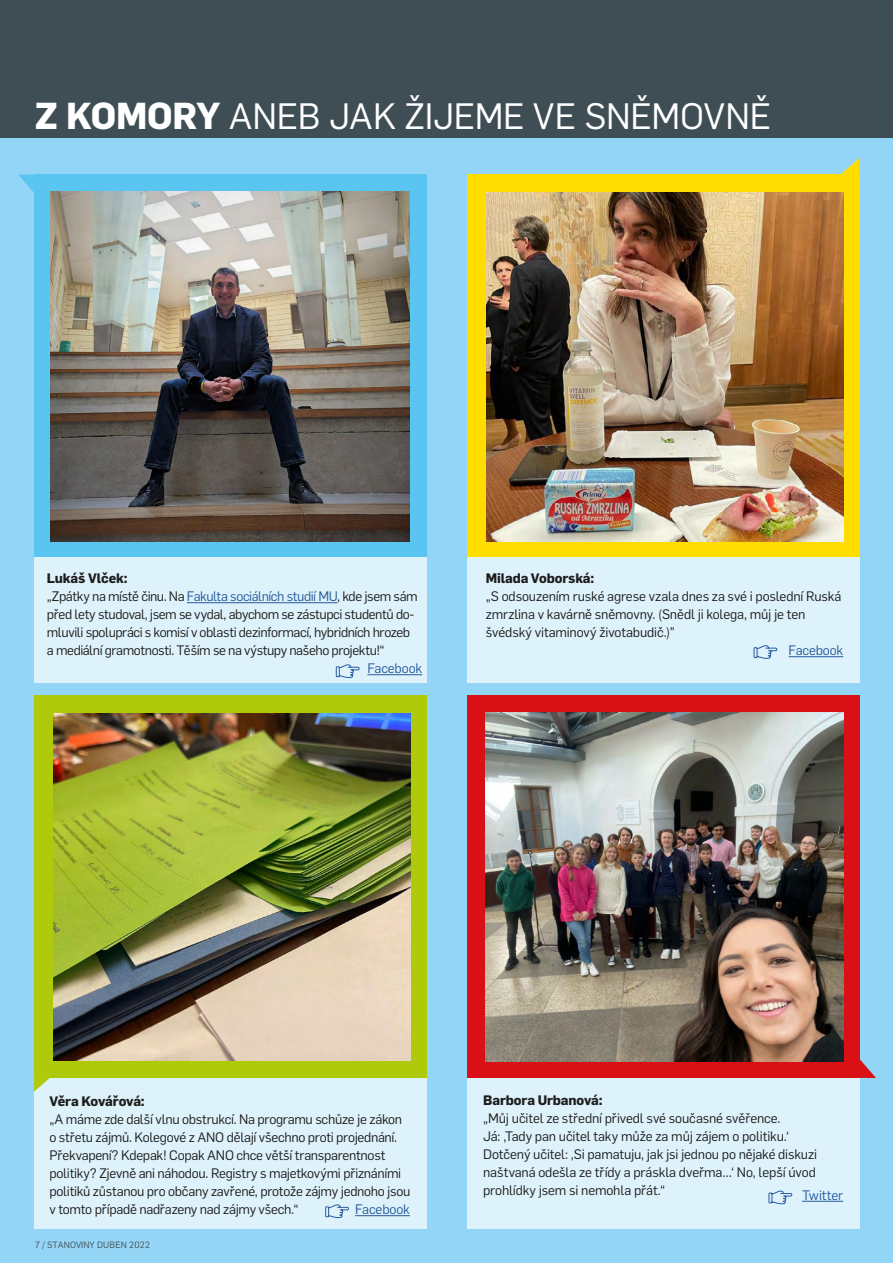
<style>
.page{position:relative;width:893px;height:1263px;background:#fff}
.page>*{position:absolute;margin:0;border:0;box-sizing:border-box;transform-origin:0 0}
.t1{font:36px "Flama";letter-spacing:-.01em;color:#fff}
.t2{font:13.5px/18px "Flama";letter-spacing:-.02em;color:#1d1d1b}
.t3{font:700 13.5px "Flama";letter-spacing:-.01em;color:#1d1d1b}
.t4{font:13.5px "Flama";letter-spacing:-.015em;color:#275b9b}
.t5{font:9px "Flama";color:#3f4e55}
.s1{font-weight:700;font-size:36.9px}
.s2{font-weight:700}
.s3{color:#275b9b}
</style>
<div class="page">
<div style="left:0;top:133px;width:893px;height:1130px;background:#93d5f6"></div>
<div style="left:467px;top:830px;width:393px;height:399px;background:#def2fc"></div>
<div style="left:34px;top:830px;width:393px;height:399px;background:#def2fc"></div>
<div style="left:467px;top:300px;width:392px;height:383px;background:#def2fc"></div>
<div style="left:34px;top:300px;width:393px;height:383px;background:#def2fc"></div>
<div style="left:0;top:0;width:893px;height:138px;background:#3f4e55"></div>
<svg style="left:19px;top:175px;width:15px;height:18px"></svg>
<div style="left:34px;top:175px;width:393px;height:382px;background:#5bc5f2"></div>
<hr style="left:187px;top:602px;width:150px;height:1px;background:#275b9b">
<hr style="left:367px;top:674px;width:55px;height:1px;background:#275b9b">
<img style="left:50px;top:192px;width:359px;height:350px">
<svg style="left:748px;top:158px;width:111px;height:17px"></svg>
<div style="left:467px;top:175px;width:393px;height:382px;background:#fd0"></div>
<hr style="left:789px;top:656px;width:54px;height:1px;background:#275b9b">
<img style="left:486px;top:193px;width:357px;height:349px">
<svg style="left:860px;top:1059px;width:16px;height:19px"></svg>
<div style="left:467px;top:695px;width:393px;height:383px;background:#d91016"></div>
<hr style="left:802px;top:1201px;width:41px;height:1px;background:#275b9b">
<img style="left:486px;top:712px;width:357px;height:349px">
<svg style="left:34px;top:1078px;width:16px;height:14px"></svg>
<div style="left:34px;top:695px;width:393px;height:383px;background:#afca0b"></div>
<img style="left:54px;top:713px;width:357px;height:347px">
<svg style="left:336px;top:664px;width:24px;height:14px"></svg>
<svg style="left:753px;top:645px;width:25px;height:14px"></svg>
<svg style="left:768px;top:1190px;width:24px;height:14px"></svg>
<svg style="left:325px;top:1204px;width:24px;height:14px"></svg>
<div style="left:19px;top:1221px;width:154px;height:42px;background:#fff;opacity:.4"></div>
<hr style="left:355px;top:1215px;width:55px;height:1px;background:#275b9b">
<h1 class="t1" style="left:35px;top:91px;width:738px"><span class="s1">Z KOMORY</span> ANEB JAK ŽIJEME VE SNĚMOVNĚ</h1>
<p class="t2" style="left:47px;top:569px;width:372px"><span class="s2">Lukáš Vlček:<br></span>„Zpátky na místě činu. Na <span class="s3">Fakulta sociálních studií MU</span>, kde jsem sám před lety studoval, jsem se vydal, abychom se zástupci studentů do&shy;mluvili spolupráci s komisí v oblasti dezinformací, hybridních hrozeb a mediální gramotnosti. Těším se na výstupy našeho projektu!“</p>
<p class="t4" style="left:367px;top:659px;width:56px">Facebook</p>
<p class="t3" style="left:486px;top:569px;width:110px">Milada Voborská:</p>
<p class="t2" style="left:486px;top:587px;width:357px">„S odsouzením ruské agrese vzala dnes za své i poslední Ruská zmrzlina v kavárně sněmovny. (Snědl ji kolega, můj je ten švédský vitaminový životabudič.)”</p>
<p class="t4" style="left:789px;top:641px;width:56px">Facebook</p>
<p class="t3" style="left:49px;top:1092px;width:97px">Věra Kovářová:</p>
<p class="t2" style="left:49px;top:1110px;width:362px">„A máme zde další vlnu obstrukcí. Na programu schůze je zákon o střetu zájmů. Kolegové z ANO dělají všechno proti projednání.<br>Překvapení? Kdepak! Copak ANO chce větší transparentnost politiky? Zjevně ani náhodou. Registry s majetkovými přiznáními politiků zůstanou pro občany zavřené, protože zájmy jednoho jsou v tomto případě nadřazeny nad zájmy všech.“</p>
<p class="t4" style="left:355px;top:1200px;width:56px">Facebook</p>
<p class="t5" style="left:35px;top:1239px;width:116px">7 / STANOVINY DUBEN 2022</p>
<p class="t3" style="left:483px;top:1091px;width:121px">Barbora Urbanová:</p>
<p class="t2" style="left:483px;top:1109px;width:335px">„Můj učitel ze střední přivedl své současné svěřence.<br>Já: ‚Tady pan učitel taky může za můj zájem o politiku.‘ Dotčený učitel: ‚Si pamatuju, jak jsi jednou po nějaké diskuzi naštvaná odešla ze třídy a práskla dveřma…‘ No, lepší úvod prohlídky jsem si nemohla přát.“</p>
<p class="t4" style="left:802px;top:1186px;width:43px">Twitter</p>
</div>
